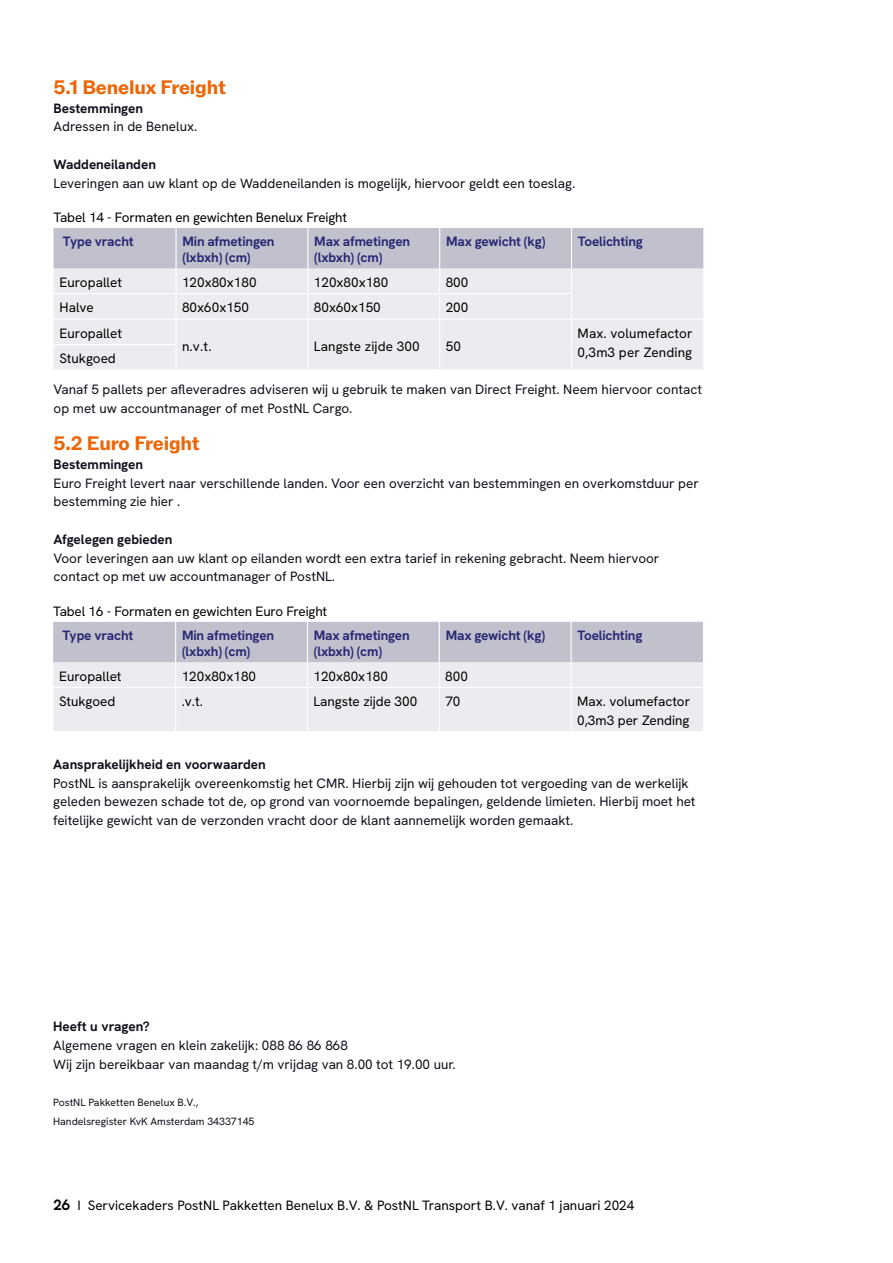
<style>
.page{position:relative;width:893px;height:1263px;background:#fff}
.page>*{position:absolute;margin:0;border:0;box-sizing:border-box;transform-origin:0 0}
.t1{font:700 19.5px "ABCROM";letter-spacing:-.01em;color:#ec6608}
.t2{font:13.5px/18.8px "Hanken Grotesk";color:#0e0f1b}
.t3{font:13.5px/18.8px "Hanken Grotesk";color:#000}
.t4{font:700 13.5px/16.5px "Hanken Grotesk";letter-spacing:-.01em;color:#272774}
.t5{font:700 13.5px "Hanken Grotesk";color:#0e0f1b}
.t6{font:10.5px/18.8px "Hanken Grotesk";color:#0e0f1b}
.s1{font-weight:700;font-size:15px}
</style>
<div class="page">
<svg style="left:54px;top:228px;width:649px;height:142px;background:#e0dfe5"></svg>
<hr style="left:439px;top:228px;width:1px;height:41px;background:#fff">
<hr style="left:571px;top:228px;width:1px;height:41px;background:#fff">
<div style="left:53px;top:688px;width:650px;height:43px;background:#ecebef"></div>
<hr style="left:175px;top:688px;width:1px;height:43px;background:#fff">
<hr style="left:307px;top:688px;width:1px;height:43px;background:#fff">
<hr style="left:571px;top:688px;width:1px;height:43px;background:#fff">
<svg style="left:53px;top:622px;width:650px;height:65px;background:#d1d1da"></svg>
<hr style="left:439px;top:688px;width:1px;height:43px;background:#fff">
<hr style="left:439px;top:622px;width:1px;height:40px;background:#fff">
<hr style="left:571px;top:622px;width:1px;height:40px;background:#fff">
<h1 class="t1" style="left:54px;top:75px;width:174px">5.1 Benelux Freight</h1>
<p class="t5" style="left:54px;top:99px;width:91px">Bestemmingen</p>
<p class="t2" style="left:54px;top:117px;width:145px">Adressen in de Benelux.</p>
<p class="t5" style="left:54px;top:155px;width:104px">Waddeneilanden</p>
<p class="t2" style="left:54px;top:173px;width:523px">Leveringen aan uw klant op de Waddeneilanden is mogelijk, hiervoor geldt een toeslag.</p>
<p class="t3" style="left:54px;top:208px;width:295px">Tabel 14 - Formaten en gewichten Benelux Freight</p>
<p class="t4" style="left:63px;top:233px;width:72px">Type vracht</p>
<p class="t4" style="left:182px;top:233px;width:94px">Min afmetingen (lxbxh) (cm)</p>
<p class="t4" style="left:314px;top:233px;width:97px">Max afmetingen (lxbxh) (cm)</p>
<p class="t4" style="left:446px;top:233px;width:101px">Max gewicht (kg)</p>
<p class="t4" style="left:578px;top:233px;width:66px">Toelichting</p>
<p class="t3" style="left:60px;top:272px;width:64px">Europallet</p>
<p class="t3" style="left:182px;top:272px;width:76px">120x80x180</p>
<p class="t3" style="left:314px;top:272px;width:76px">120x80x180</p>
<p class="t3" style="left:446px;top:272px;width:24px">800</p>
<p class="t3" style="left:60px;top:298px;width:36px">Halve</p>
<p class="t3" style="left:182px;top:298px;width:68px">80x60x150</p>
<p class="t3" style="left:314px;top:298px;width:68px">80x60x150</p>
<p class="t3" style="left:446px;top:298px;width:24px">200</p>
<p class="t3" style="left:60px;top:323px;width:64px">Europallet</p>
<p class="t3" style="left:182px;top:336px;width:31px">n.v.t.</p>
<p class="t3" style="left:314px;top:336px;width:107px">Langste zijde 300</p>
<p class="t3" style="left:446px;top:336px;width:17px">50</p>
<p class="t3" style="left:578px;top:323px;width:117px">Max. volumefactor<br>0,3m3 per Zending</p>
<p class="t3" style="left:60px;top:349px;width:58px">Stukgoed</p>
<p class="t2" style="left:54px;top:379px;width:650px">Vanaf 5 pallets per afleveradres adviseren wij u gebruik te maken van Direct Freight. Neem hiervoor contact op met uw accountmanager of met PostNL Cargo.</p>
<h1 class="t1" style="left:54px;top:432px;width:148px">5.2 Euro Freight</h1>
<p class="t5" style="left:54px;top:455px;width:91px">Bestemmingen</p>
<p class="t2" style="left:54px;top:473px;width:647px">Euro Freight levert naar verschillende landen. Voor een overzicht van bestemmingen en overkomstduur per bestemming zie hier .</p>
<p class="t5" style="left:54px;top:530px;width:120px">Afgelegen gebieden</p>
<p class="t2" style="left:54px;top:548px;width:607px">Voor leveringen aan uw klant op eilanden wordt een extra tarief in rekening gebracht. Neem hiervoor contact op met uw accountmanager of PostNL.</p>
<p class="t3" style="left:53px;top:601px;width:275px">Tabel 16 - Formaten en gewichten Euro Freight</p>
<p class="t4" style="left:62px;top:626px;width:72px">Type vracht</p>
<p class="t4" style="left:182px;top:626px;width:94px">Min afmetingen (lxbxh) (cm)</p>
<p class="t4" style="left:314px;top:626px;width:97px">Max afmetingen (lxbxh) (cm)</p>
<p class="t4" style="left:446px;top:626px;width:101px">Max gewicht (kg)</p>
<p class="t4" style="left:577px;top:626px;width:66px">Toelichting</p>
<p class="t3" style="left:59px;top:666px;width:64px">Europallet</p>
<p class="t3" style="left:182px;top:666px;width:76px">120x80x180</p>
<p class="t3" style="left:313px;top:666px;width:76px">120x80x180</p>
<p class="t3" style="left:445px;top:666px;width:24px">800</p>
<p class="t3" style="left:59px;top:692px;width:58px">Stukgoed</p>
<p class="t3" style="left:182px;top:692px;width:23px">.v.t.</p>
<p class="t3" style="left:313px;top:692px;width:105px">Langste zijde 300</p>
<p class="t3" style="left:445px;top:692px;width:17px">70</p>
<p class="t3" style="left:577px;top:692px;width:115px">Max. volumefactor<br>0,3m3 per Zending</p>
<p class="t5" style="left:53px;top:755px;width:214px">Aansprakelijkheid en voorwaarden</p>
<p class="t2" style="left:53px;top:773px;width:644px">PostNL is aansprakelijk overeenkomstig het CMR. Hierbij zijn wij gehouden tot vergoeding van de werkelijk geleden bewezen schade tot de, op grond van voornoemde bepalingen, geldende limieten. Hierbij moet het feitelijke gewicht van de verzonden vracht door de klant aannemelijk worden gemaakt.</p>
<p class="t5" style="left:53px;top:1018px;width:98px">Heeft u vragen?</p>
<p class="t2" style="left:53px;top:1036px;width:404px">Algemene vragen en klein zakelijk: 088 86 86 868<br>Wij zijn bereikbaar van maandag t/m vrijdag van 8.00 tot 19.00 uur.</p>
<p class="t6" style="left:53px;top:1093px;width:203px">PostNL Pakketten Benelux B.V.,<br>Handelsregister KvK Amsterdam 34337145</p>
<p class="t3" style="left:54px;top:1195px;width:582px"><span class="s1">26</span> I Servicekaders PostNL Pakketten Benelux B.V. &amp; PostNL Transport B.V. vanaf 1 januari 2024</p>
</div>
